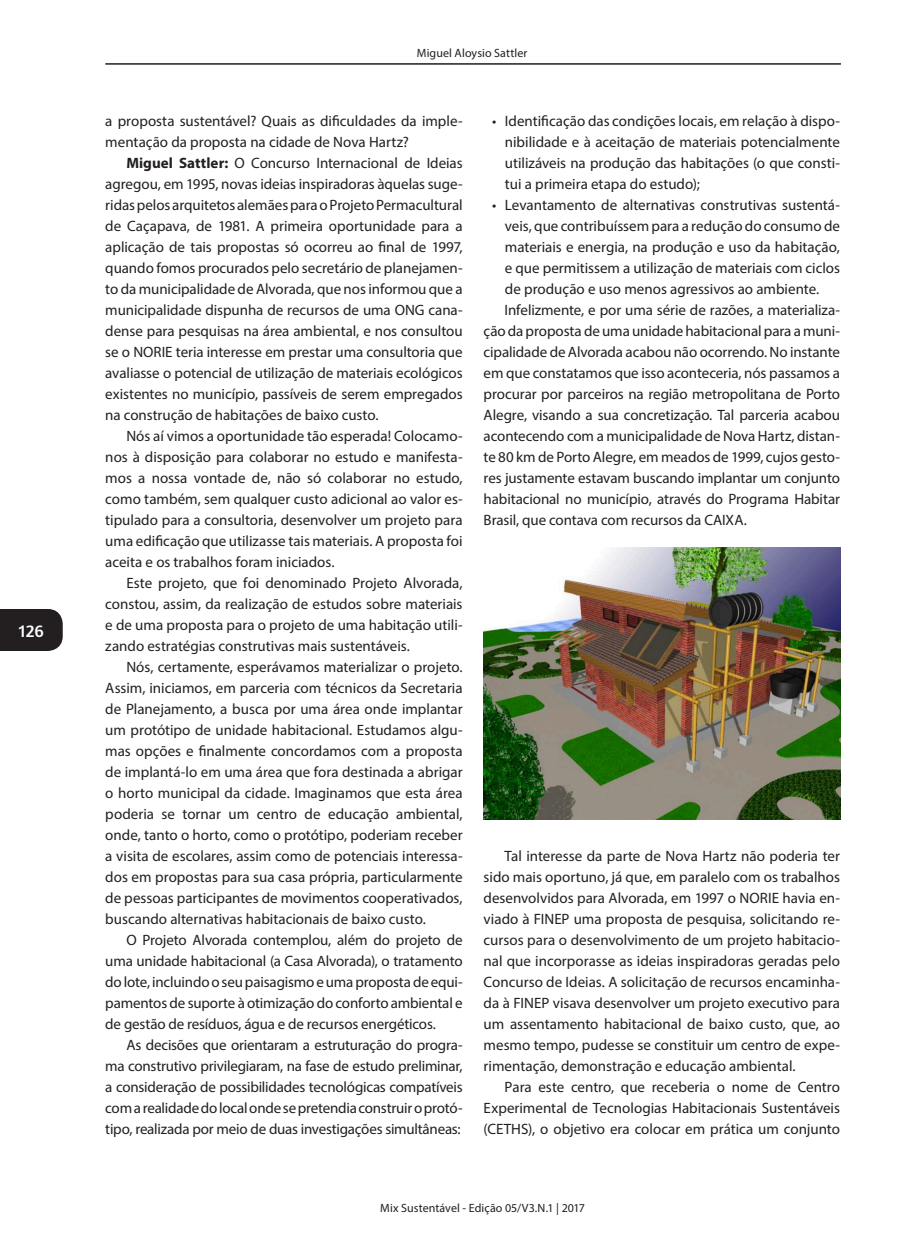
<style>
.page{position:relative;width:903px;height:1260px;background:#fff}
.page>*{position:absolute;margin:0;border:0;box-sizing:border-box;transform-origin:0 0}
.t1{font:18px "Amaranth";color:#fff}
.texto{font:15px/21px "Myriad Pro";color:#231f20;text-align:justify}
.texto-2{font:12px "Myriad Pro";letter-spacing:.005em;color:#231f20}
.nome_artigo_e_autor{font:12px "Myriad Pro";letter-spacing:.01em;color:#231f20}
.s1{font-weight:700}
</style>
<div class="page">
<div style="left:0;top:609px;width:63px;height:42px;background:#231f20"></div>
<hr style="left:105px;top:63px;width:736px;height:2px;background:#231f20">
<img style="left:484px;top:547px;width:356px;height:272px">
<p class="t1" style="left:19px;top:620px;width:27px">126</p>
<p class="nome_artigo_e_autor" style="left:417px;top:45px;width:112px">Miguel Aloysio Sattler</p>
<p class="texto" style="left:105px;top:110px;width:359px">a proposta sustentável? Quais as dificuldades da imple&shy;mentação da proposta na cidade de Nova Hartz?</p>
<p class="texto" style="left:105px;top:152px;width:359px;text-indent:21px"><span class="s1">Miguel Sattler:</span> O Concurso Internacional de Ideias agregou, em 1995, novas ideias inspiradoras àquelas suge&shy;ridas pelos arquitetos alemães para o Projeto Permacultural de Caçapava, de 1981. A primeira oportunidade para a aplicação de tais propostas só ocorreu ao final de 1997, quando fomos procurados pelo secretário de planejamen&shy;to da municipalidade de Alvorada, que nos informou que a municipalidade dispunha de recursos de uma ONG cana&shy;dense para pesquisas na área ambiental, e nos consultou se o NORIE teria interesse em prestar uma consultoria que avaliasse o potencial de utilização de materiais ecológicos existentes no município, passíveis de serem empregados na construção de habitações de baixo custo.</p>
<p class="texto" style="left:105px;top:425px;width:359px;text-indent:21px">Nós aí vimos a oportunidade tão esperada! Colocamo&shy;nos à disposição para colaborar no estudo e manifesta&shy;mos a nossa vontade de, não só colaborar no estudo, como também, sem qualquer custo adicional ao valor es&shy;tipulado para a consultoria, desenvolver um projeto para uma edificação que utilizasse tais materiais. A proposta foi aceita e os trabalhos foram iniciados.</p>
<p class="texto" style="left:105px;top:572px;width:359px;text-indent:21px">Este projeto, que foi denominado Projeto Alvorada, constou, assim, da realização de estudos sobre materiais e de uma proposta para o projeto de uma habitação utili&shy;zando estratégias construtivas mais sustentáveis.</p>
<p class="texto" style="left:105px;top:656px;width:359px;text-indent:21px">Nós, certamente, esperávamos materializar o projeto.<br>Assim, iniciamos, em parceria com técnicos da Secretaria de Planejamento, a busca por uma área onde implantar um protótipo de unidade habitacional. Estudamos algu&shy;mas opções e finalmente concordamos com a proposta de implantá-lo em uma área que fora destinada a abrigar o horto municipal da cidade. Imaginamos que esta área poderia se tornar um centro de educação ambiental, onde, tanto o horto, como o protótipo, poderiam receber a visita de escolares, assim como de potenciais interessa&shy;dos em propostas para sua casa própria, particularmente de pessoas participantes de movimentos cooperativados, buscando alternativas habitacionais de baixo custo.</p>
<p class="texto" style="left:105px;top:929px;width:359px;text-indent:21px">O Projeto Alvorada contemplou, além do projeto de uma unidade habitacional (a Casa Alvorada), o tratamento do lote, incluindo o seu paisagismo e uma proposta de equi&shy;pamentos de suporte à otimização do conforto ambiental e de gestão de resíduos, água e de recursos energéticos.</p>
<p class="texto" style="left:105px;top:1034px;width:359px;text-indent:21px">As decisões que orientaram a estruturação do progra&shy;ma construtivo privilegiaram, na fase de estudo preliminar, a consideração de possibilidades tecnológicas compatíveis com a realidade do local onde se pretendia construir o protó&shy;tipo, realizada por meio de duas investigações simultâneas:</p>
<p class="texto" style="left:505px;top:110px;width:337px;text-indent:-13px">• Identificação das condições locais, em relação à dispo&shy;nibilidade e à aceitação de materiais potencialmente utilizáveis na produção das habitações (o que consti&shy;tui a primeira etapa do estudo);</p>
<p class="texto" style="left:505px;top:194px;width:337px;text-indent:-13px">• Levantamento de alternativas construtivas sustentá&shy;veis, que contribuíssem para a redução do consumo de materiais e energia, na produção e uso da habitação, e que permitissem a utilização de materiais com ciclos de produção e uso menos agressivos ao ambiente.</p>
<p class="texto" style="left:484px;top:299px;width:358px;text-indent:21px">Infelizmente, e por uma série de razões, a materializa&shy;ção da proposta de uma unidade habitacional para a muni&shy;cipalidade de Alvorada acabou não ocorrendo. No instante em que constatamos que isso aconteceria, nós passamos a procurar por parceiros na região metropolitana de Porto Alegre, visando a sua concretização. Tal parceria acabou acontecendo com a municipalidade de Nova Hartz, distan&shy;te 80 km de Porto Alegre, em meados de 1999, cujos gesto&shy;res justamente estavam buscando implantar um conjunto habitacional no município, através do Programa Habitar Brasil, que contava com recursos da CAIXA.</p>
<p class="texto" style="left:484px;top:845px;width:358px;text-indent:21px">Tal interesse da parte de Nova Hartz não poderia ter sido mais oportuno, já que, em paralelo com os trabalhos desenvolvidos para Alvorada, em 1997 o NORIE havia en&shy;viado à FINEP uma proposta de pesquisa, solicitando re&shy;cursos para o desenvolvimento de um projeto habitacio&shy;nal que incorporasse as ideias inspiradoras geradas pelo Concurso de Ideias. A solicitação de recursos encaminha&shy;da à FINEP visava desenvolver um projeto executivo para um assentamento habitacional de baixo custo, que, ao mesmo tempo, pudesse se constituir um centro de expe&shy;rimentação, demonstração e educação ambiental.</p>
<p class="texto" style="left:484px;top:1076px;width:358px;text-indent:21px">Para este centro, que receberia o nome de Centro Experimental de Tecnologias Habitacionais Sustentáveis (CETHS), o objetivo era colocar em prática um conjunto</p>
<p class="texto-2" style="left:380px;top:1200px;width:206px">Mix Sustentável - Edição 05/V3.N.1 | 2017</p>
</div>
